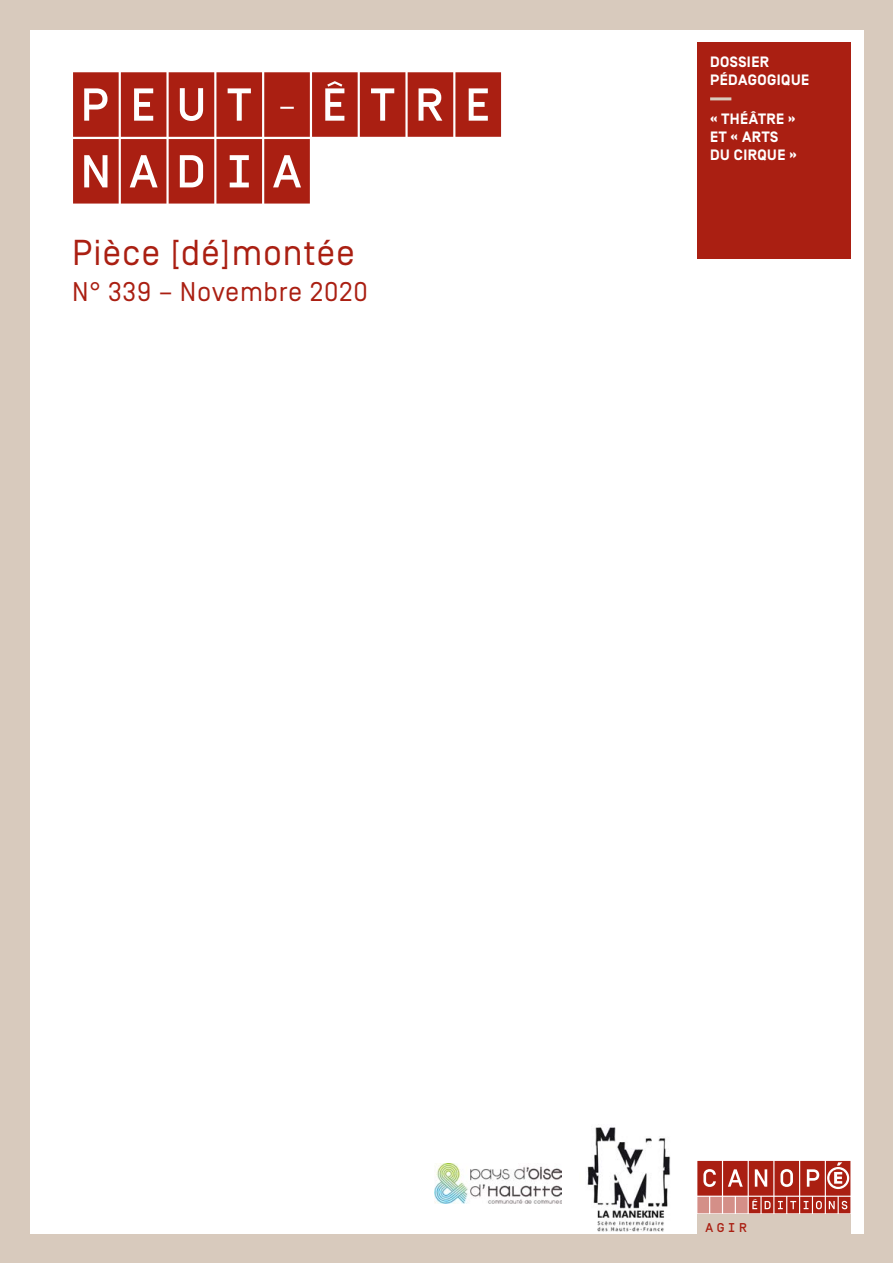
<style>
.page{position:relative;width:893px;height:1263px;background:#fff}
.page>*{position:absolute;margin:0;border:0;box-sizing:border-box;transform-origin:0 0}
.t1{font:500 64.5px/66.8px "Simplon CNDP";letter-spacing:.01em;color:#aa1f12}
.t2{font:36px "Simplon BP Regular";letter-spacing:.025em;color:#aa1f12}
.t3{font:27px "Simplon BP Regular";letter-spacing:.025em;color:#aa1f12}
.t4{font:700 15px/18px "Simplon BP";letter-spacing:.03em;color:#fff}
.t5{font:500 12.75px "Simplon BP Mono";color:#aa1f12}
</style>
<div class="page">
<div style="left:0;top:0;width:893px;height:1263px;background:linear-gradient(to right,#d8cabd,#d8cabd)"></div>
<div style="left:30px;top:30px;width:833px;height:1203px;background:#fff"></div>
<svg style="left:697px;top:1161px;width:153px;height:52px;background:#be554b"></svg>
<div style="left:697px;top:1214px;width:153px;height:49px;background:#d8cabd"></div>
<img style="left:587px;top:1127px;width:84px;height:105px">
<div style="left:697px;top:43px;width:153px;height:216px;background:#aa1f12"></div>
<hr style="left:710px;top:97px;width:21px;height:3px;background:#d8cabd">
<img style="left:435px;top:1163px;width:127px;height:41px">
<h1 class="t1" style="left:72px;top:71px;width:431px">PEUT-ÊTRE<br>NADIA</h1>
<h2 class="t2" style="left:72px;top:232px;width:284px">Pièce [dé]montée</h2>
<h3 class="t3" style="left:72px;top:276px;width:297px">N° 339 – Novembre 2020</h3>
<p class="t4" style="left:710px;top:53px;width:101px">DOSSIER<br>PÉDAGOGIQUE</p>
<p class="t4" style="left:710px;top:110px;width:88px">« THÉÂTRE »<br>ET « ARTS<br>DU CIRQUE »</p>
<p class="t5" style="left:705px;top:1219px;width:43px">AGIR</p>
</div>
